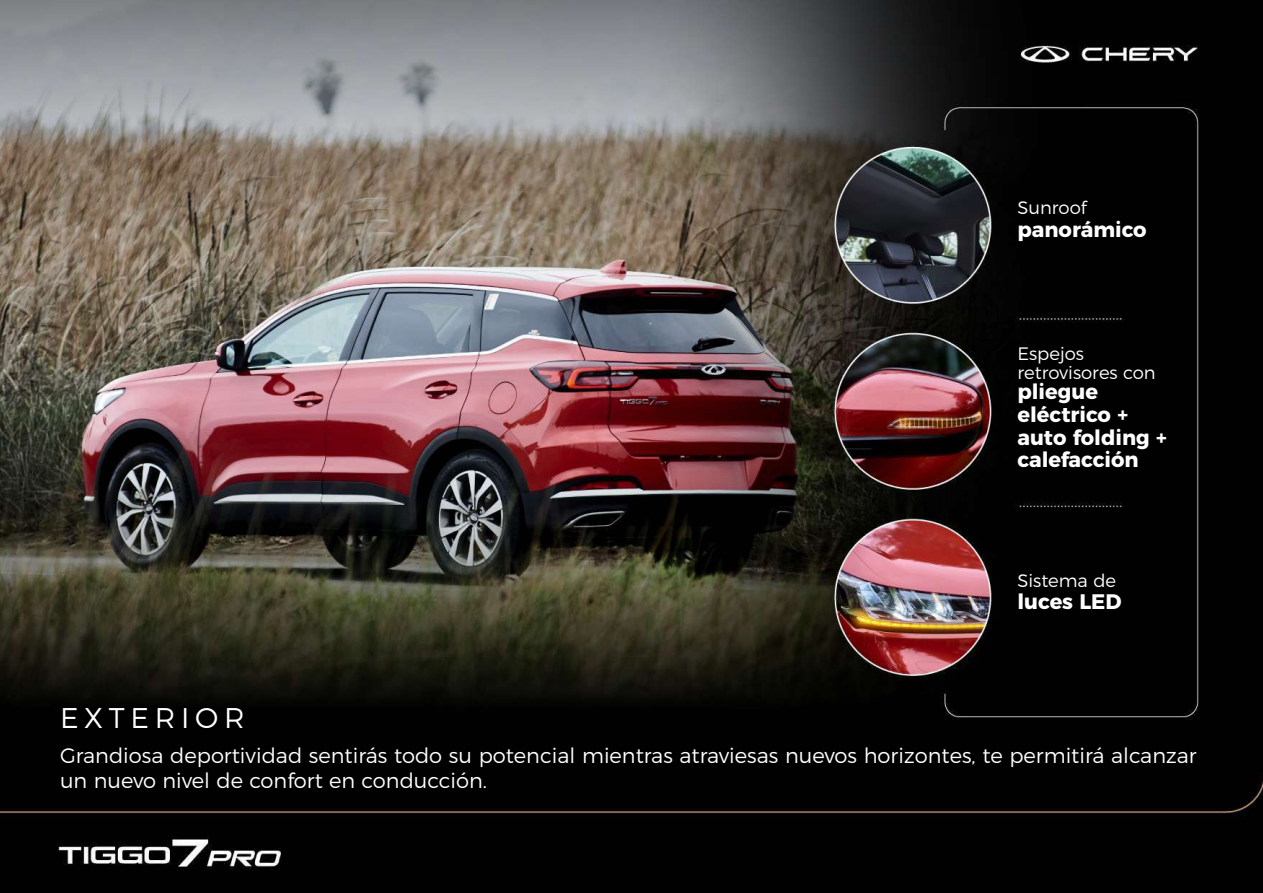
<style>
.page{position:relative;width:1263px;height:893px;background:#fff}
.page>*{position:absolute;margin:0;border:0;box-sizing:border-box;transform-origin:0 0}
.t1{font:300 28.5px "Montserrat";letter-spacing:.2em;color:#fff}
.t2{font:300 21px/25.2px "Montserrat";color:#fff}
.t3{font:700 21px/22.6px "Montserrat";color:#fff}
.t4{font:300 18px/19.5px "Montserrat";color:#fff}
</style>
<div class="page">
<img style="left:0;top:0;width:1263px;height:893px">
<p class="t4" style="left:1017px;top:196px;width:71px">Sunroof</p>
<p class="t3" style="left:1017px;top:217px;width:131px">panorámico</p>
<p class="t4" style="left:1017px;top:342px;width:140px">Espejos retrovisores con</p>
<p class="t3" style="left:1017px;top:379px;width:151px">pliegue eléctrico + auto folding + calefacción</p>
<h1 class="t1" style="left:60px;top:696px;width:186px">EXTERIOR</h1>
<p class="t4" style="left:1017px;top:569px;width:100px">Sistema de</p>
<p class="t3" style="left:1017px;top:588px;width:106px">luces LED</p>
<p class="t2" style="left:60px;top:741px;width:1138px">Grandiosa deportividad sentirás todo su potencial mientras atraviesas nuevos horizontes, te permitirá alcanzar un nuevo nivel de confort en conducción.</p>
</div>
